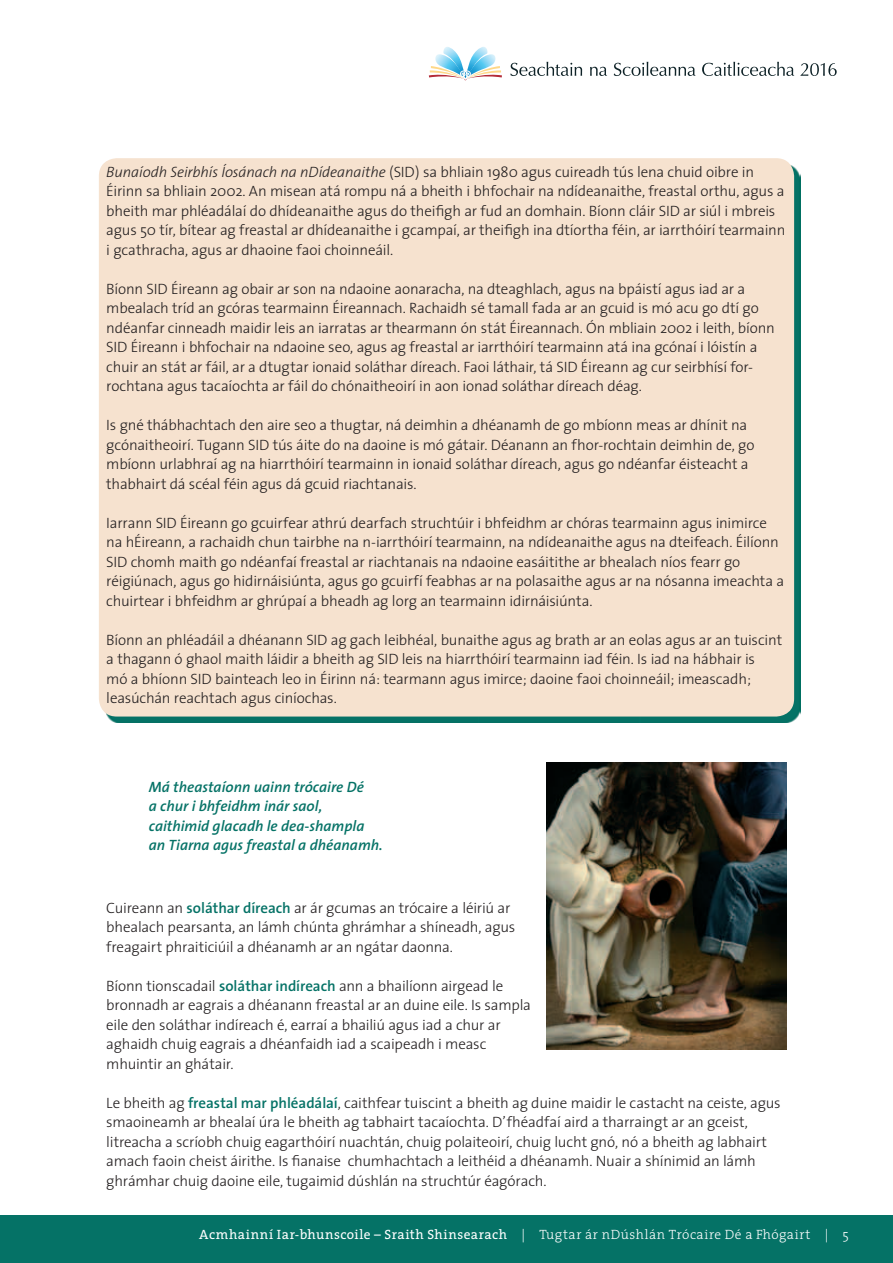
<style>
.page{position:relative;width:893px;height:1263px;background:#fff}
.page>*{position:absolute;margin:0;border:0;box-sizing:border-box;transform-origin:0 0}
.t1{font:300 15px/19.5px "The Sans";letter-spacing:-.015em;color:#231f20}
.t2{font:italic 600 15px/19.5px "The Sans";color:#057266}
.t3{font:13.5px "The Serif";letter-spacing:.04em;color:#fff}
.s1{font-style:italic}
.s2{font-weight:600;color:#057266}
.s3{font-weight:300}
</style>
<div class="page">
<img style="left:105px;top:164px;width:695px;height:559px">
<div style="left:99px;top:158px;width:695px;height:558px;background:#f6e2cf;border-radius:18px"></div>
<img style="left:546px;top:762px;width:241px;height:287px">
<div style="left:0;top:1215px;width:893px;height:48px;background:#057266"></div>
<svg style="left:429px;top:47px;width:73px;height:33px"></svg>
<svg style="left:510px;top:62px;width:72px;height:14px"></svg>
<svg style="left:590px;top:67px;width:17px;height:9px"></svg>
<svg style="left:614px;top:62px;width:81px;height:14px"></svg>
<svg style="left:702px;top:62px;width:92px;height:14px"></svg>
<svg style="left:800px;top:63px;width:37px;height:13px"></svg>
<p class="t1" style="left:106px;top:162px;width:680px"><span class="s1">Bunaíodh Seirbhís Íosánach na nDídeanaithe</span> (SID) sa bhliain 1980 agus cuireadh tús lena chuid oibre in Éirinn sa bhliain 2002. An misean atá rompu ná a bheith i bhfochair na ndídeanaithe, freastal orthu, agus a bheith mar phléadálaí do dhídeanaithe agus do theifigh ar fud an domhain. Bíonn cláir SID ar siúl i mbreis agus 50 tír, bítear ag freastal ar dhídeanaithe i gcampaí, ar theifigh ina dtíortha féin, ar iarrthóirí tearmainn i gcathracha, agus ar dhaoine faoi choinneáil.</p>
<p class="t1" style="left:106px;top:279px;width:670px">Bíonn SID Éireann ag obair ar son na ndaoine aonaracha, na dteaghlach, agus na bpáistí agus iad ar a mbealach tríd an gcóras tearmainn Éireannach. Rachaidh sé tamall fada ar an gcuid is mó acu go dtí go ndéanfar cinneadh maidir leis an iarratas ar thearmann ón stát Éireannach. Ón mbliain 2002 i leith, bíonn SID Éireann i bhfochair na ndaoine seo, agus ag freastal ar iarrthóirí tearmainn atá ina gcónaí i lóistín a chuir an stát ar fáil, ar a dtugtar ionaid soláthar díreach. Faoi láthair, tá SID Éireann ag cur seirbhísí for&shy;rochtana agus tacaíochta ar fáil do chónaitheoirí in aon ionad soláthar díreach déag.</p>
<p class="t1" style="left:106px;top:415px;width:650px">Is gné thábhachtach den aire seo a thugtar, ná deimhin a dhéanamh de go mbíonn meas ar dhínit na gcónaitheoirí. Tugann SID tús áite do na daoine is mó gátair. Déanann an fhor-rochtain deimhin de, go mbíonn urlabhraí ag na hiarrthóirí tearmainn in ionaid soláthar díreach, agus go ndéanfar éisteacht a thabhairt dá scéal féin agus dá gcuid riachtanais.</p>
<p class="t1" style="left:106px;top:513px;width:680px">Iarrann SID Éireann go gcuirfear athrú dearfach struchtúir i bhfeidhm ar chóras tearmainn agus inimirce na hÉireann, a rachaidh chun tairbhe na n-iarrthóirí tearmainn, na ndídeanaithe agus na dteifeach. Éilíonn SID chomh maith go ndéanfaí freastal ar riachtanais na ndaoine easáitithe ar bhealach níos fearr go réigiúnach, agus go hidirnáisiúnta, agus go gcuirfí feabhas ar na polasaithe agus ar na nósanna imeachta a chuirtear i bhfeidhm ar ghrúpaí a bheadh ag lorg an tearmainn idirnáisiúnta.</p>
<p class="t1" style="left:106px;top:630px;width:677px">Bíonn an phléadáil a dhéanann SID ag gach leibhéal, bunaithe agus ag brath ar an eolas agus ar an tuiscint a thagann ó ghaol maith láidir a bheith ag SID leis na hiarrthóirí tearmainn iad féin. Is iad na hábhair is<br>mó a bhíonn SID bainteach leo in Éirinn ná: tearmann agus imirce; daoine faoi choinneáil; imeascadh; leasúchán reachtach agus ciníochas.</p>
<p class="t2" style="left:149px;top:776px;width:235px">Má theastaíonn uainn trócaire Dé<br>a chur i bhfeidhm inár saol, caithimid glacadh le dea-shampla an Tiarna agus freastal a dhéanamh.</p>
<p class="t1" style="left:106px;top:898px;width:411px">Cuireann an <span class="s2">soláthar díreach</span> ar ár gcumas an trócaire a léiriú ar bhealach pearsanta, an lámh chúnta ghrámhar a shíneadh, agus freagairt phraiticiúil a dhéanamh ar an ngátar daonna.</p>
<p class="t1" style="left:106px;top:976px;width:426px">Bíonn tionscadail <span class="s2">soláthar indíreach</span> ann a bhailíonn airgead le bronnadh ar eagrais a dhéanann freastal ar an duine eile. Is sampla eile den soláthar indíreach é, earraí a bhailiú agus iad a chur ar aghaidh chuig eagrais a dhéanfaidh iad a scaipeadh i measc mhuintir an ghátair.</p>
<p class="t1" style="left:106px;top:1093px;width:676px">Le bheith ag <span class="s2">freastal mar phléadálaí</span>, caithfear tuiscint a bheith ag duine maidir le castacht na ceiste, agus smaoineamh ar bhealaí úra le bheith ag tabhairt tacaíochta. D’fhéadfaí aird a tharraingt ar an gceist, litreacha a scríobh chuig eagarthóirí nuachtán, chuig polaiteoirí, chuig lucht gnó, nó a bheith ag labhairt amach faoin cheist áirithe. Is fianaise chumhachtach a leithéid a dhéanamh. Nuair a shínimid an lámh ghrámhar chuig daoine eile, tugaimid dúshlán na struchtúr éagórach.</p>
<p class="t3" style="left:199px;top:1223px;width:651px">Acmhainní Iar-bhunscoile – Sraith Shinsearach <span class="s3">| Tugtar ár nDúshlán Trócaire Dé a Fhógairt | 5</span></p>
</div>
